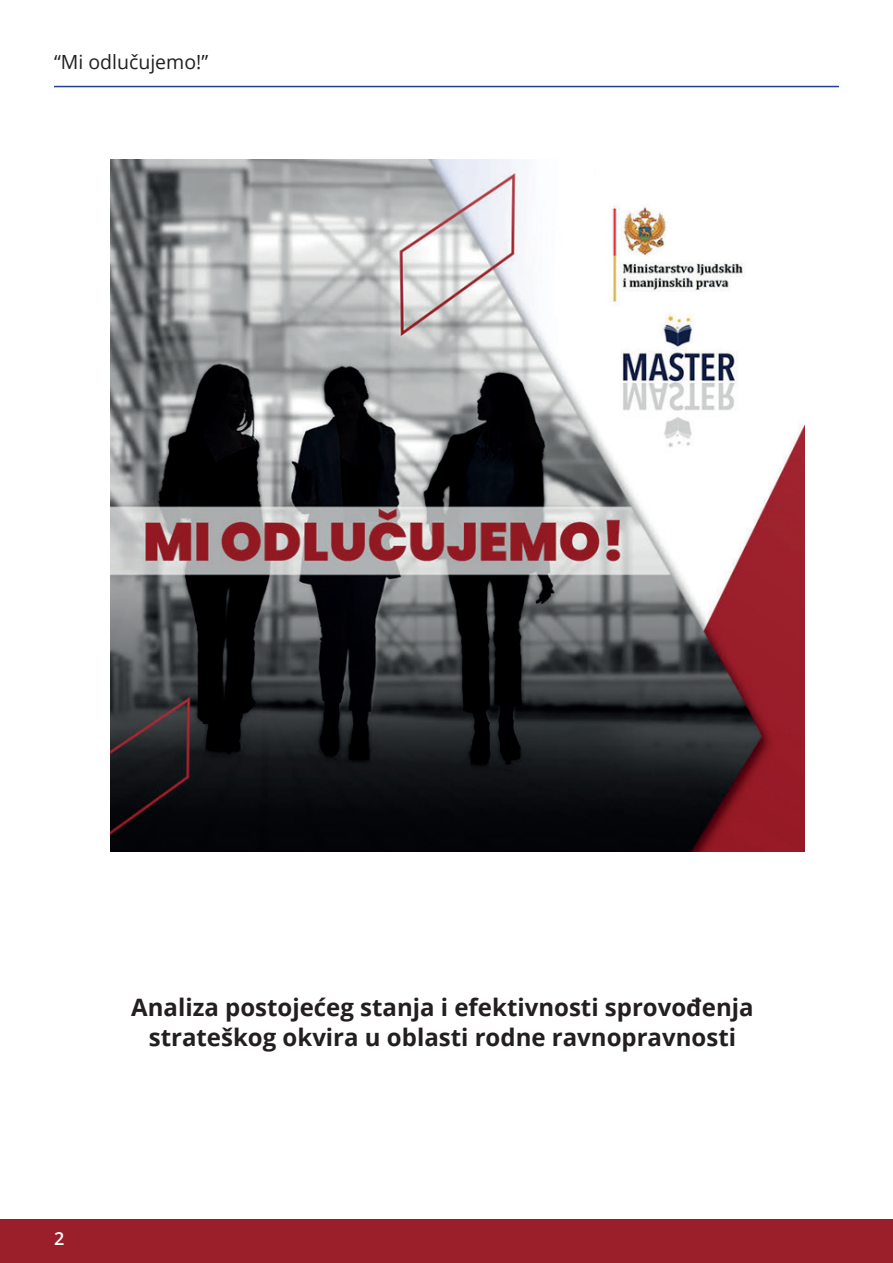
<style>
.page{position:relative;width:893px;height:1263px;background:#fff}
.page>*{position:absolute;margin:0;border:0;box-sizing:border-box;transform-origin:0 0}
.t1{font:700 24px/30px "Open Sans";color:#231f20;text-align:center}
.t2{font:19.5px "Open Sans";color:#231f20}
.t3{font:600 18px "Open Sans";color:#fff}
</style>
<div class="page">
<hr style="left:54px;top:86px;width:785px;height:1px;background:#224091">
<div style="left:0;top:1219px;width:893px;height:44px;background:#9b1f2b"></div>
<img style="left:111px;top:159px;width:694px;height:692px">
<p class="t2" style="left:54px;top:48px;width:156px">“Mi odlučujemo!”</p>
<p class="t1" style="left:131px;top:991px;width:624px">Analiza postojećeg stanja i efektivnosti sprovođenja strateškog okvira u oblasti rodne ravnopravnosti</p>
<p class="t3" style="left:54px;top:1226px;width:12px">2</p>
</div>
